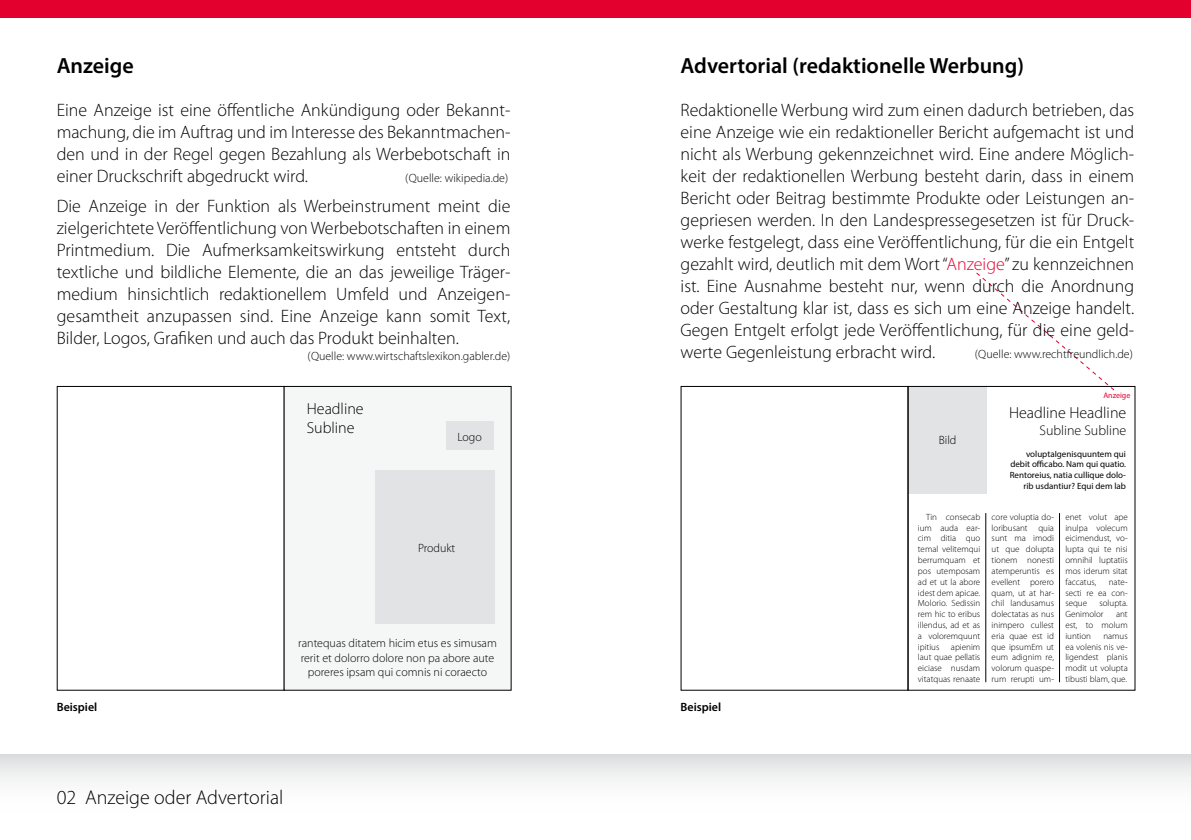
<style>
.page{position:relative;width:1191px;height:840px;background:#fff}
.page>*{position:absolute;margin:0;border:0;box-sizing:border-box;transform-origin:0 0}
.t1{font:600 22px "Myriad Pro";color:#000}
.t2{font:300 20px "Myriad Pro";color:#000}
.t3{font:300 18px/22px "Myriad Pro";color:#000;text-align:justify}
.t4{font:300 16px/19.2px "Myriad Pro";color:#000}
.t5{font:300 14px "Myriad Pro";color:#000}
.t6{font:300 12px/14.4px "Myriad Pro";color:#000;text-align:center}
.t7{font:600 12px "Myriad Pro";color:#000}
.t8{font:300 9px/10.8px "Myriad Pro";color:#000;text-align:justify}
.t9{font:9px/10.8px "Myriad Pro";color:#000;text-align:right}
.t10{font:8px "Myriad Pro";color:#e3002f}
.s1{color:#e3002f}
</style>
<div class="page">
<svg style="left:975px;top:272px;width:140px;height:119px"></svg>
<div style="left:907px;top:386px;width:79px;height:107px;background:#e2e3e4"></div>
<div style="left:0;top:0;width:1191px;height:17px;background:#e3002f"></div>
<div style="left:0;top:754px;width:1191px;height:79px;background:linear-gradient(to bottom,#e5e6e6,#fff)"></div>
<div style="left:284px;top:386px;width:227px;height:303px;background:#f5f6f6"></div>
<div style="left:907px;top:386px;width:228px;height:304px;border:1px solid #000"></div>
<div style="left:376px;top:470px;width:119px;height:153px;background:#e2e3e4"></div>
<div style="left:445px;top:421px;width:48px;height:29px;background:#e2e3e4"></div>
<hr style="left:985px;top:513px;width:1px;height:168px;background:#000">
<hr style="left:1059px;top:513px;width:1px;height:168px;background:#000">
<p class="t1" style="left:57px;top:52px;width:79px">Anzeige</p>
<p class="t1" style="left:680px;top:52px;width:345px">Advertorial (redaktionelle Werbung)</p>
<p class="t3" style="left:57px;top:98px;width:455px">Eine Anzeige ist eine öffentliche Ankündigung oder Bekannt&shy;machung, die im Auftrag und im Interesse des Bekanntmachen&shy;den und in der Regel gegen Bezahlung als Werbebotschaft in einer Druckschrift abgedruckt wird.</p>
<p class="t3" style="left:680px;top:98px;width:455px">Redaktionelle Werbung wird zum einen dadurch betrieben, das eine Anzeige wie ein redaktioneller Bericht aufgemacht ist und nicht als Werbung gekennzeichnet wird. Eine andere Möglich&shy;keit der redaktionellen Werbung besteht darin, dass in einem Bericht oder Beitrag bestimmte Produkte oder Leistungen an&shy;gepriesen werden. In den Landespressegesetzen ist für Druck&shy;werke festgelegt, dass eine Veröffentlichung, für die ein Entgelt gezahlt wird, deutlich mit dem Wort “<span class="s1">Anzeige</span>” zu kennzeichnen ist. Eine Ausnahme besteht nur, wenn durch die Anordnung oder Gestaltung klar ist, dass es sich um eine Anzeige handelt.<br>Gegen Entgelt erfolgt jede Veröffentlichung, für die eine geld&shy;werte Gegenleistung erbracht wird.</p>
<p class="t6" style="left:405px;top:170px;width:105px">(Quelle: wikipedia.de)</p>
<p class="t3" style="left:57px;top:195px;width:455px">Die Anzeige in der Funktion als Werbeinstrument meint die zielgerichtete Veröffentlichung von Werbebotschaften in einem Printmedium. Die Aufmerksamkeitswirkung entsteht durch textliche und bildliche Elemente, die an das jeweilige Träger&shy;medium hinsichtlich redaktionellem Umfeld und Anzeigen&shy;gesamtheit anzupassen sind. Eine Anzeige kann somit Text, Bilder, Logos, Grafiken und auch das Produkt beinhalten.</p>
<p class="t6" style="left:307px;top:349px;width:204px">(Quelle: www.wirtschaftslexikon.gabler.de)</p>
<p class="t6" style="left:974px;top:346px;width:160px">(Quelle: www.rechtfreundlich.de)</p>
<p class="t10" style="left:1103px;top:390px;width:29px">Anzeige</p>
<p class="t4" style="left:307px;top:398px;width:58px">Headline<br>Subline</p>
<p class="t4" style="left:1009px;top:402px;width:119px">Headline Headline</p>
<p class="t5" style="left:1039px;top:421px;width:88px">Subline Subline</p>
<p class="t6" style="left:457px;top:429px;width:26px">Logo</p>
<p class="t6" style="left:939px;top:432px;width:19px">Bild</p>
<p class="t6" style="left:418px;top:540px;width:39px">Produkt</p>
<p class="t6" style="left:298px;top:635px;width:200px">rantequas ditatem hicim etus es simusam rerit et dolorro dolore non pa abore aute poreres ipsam qui comnis ni coraecto</p>
<p class="t7" style="left:57px;top:699px;width:42px">Beispiel</p>
<p class="t7" style="left:680px;top:699px;width:42px">Beispiel</p>
<p class="t2" style="left:57px;top:784px;width:228px">02 Anzeige oder Advertorial</p>
<p class="t8" style="left:918px;top:511px;width:64px;text-indent:8px">Tin consecab ium auda ear&shy;cim ditia quo temal velitemqui berrumquam et pos utemposam ad et ut la abore idest dem apicae.<br>Molorio. Sedissin rem hic to eribus illendus, ad et as a voloremquunt ipitius</p>
<p class="t8" style="left:918px;top:640px;width:64px;text-indent:33px">apienim laut quae pellatis eiciase nusdam vitatquas renaate</p>
<p class="t9" style="left:1009px;top:447px;width:118px">voluptaIgenisquuntem qui debit officabo. Nam qui quatio.<br>Rentoreius, natia cullique dolo&shy;rib usdantiur? Equi dem lab</p>
<p class="t8" style="left:991px;top:511px;width:64px">core voluptia do&shy;loribusant quia sunt ma imodi ut que dolupta tionem nonesti atemperuntis es evellent porero quam, ut at har&shy;chil landusamus dolectatas as nus inimpero cullest eria quae est id que ipsumEm ut eum adignim re, volorum quaspe&shy;rum rerupti um-</p>
<p class="t8" style="left:1065px;top:511px;width:64px">enet volut ape inulpa volecum eicimendust, vo&shy;lupta qui te nisi omnihil luptatiis mos iderum sitat faccatus,</p>
<p class="t8" style="left:1065px;top:576px;width:64px;text-indent:43px">nate&shy;secti re ea con&shy;seque</p>
<p class="t8" style="left:1065px;top:597px;width:64px;text-indent:34px">solupta.<br>Genimolor</p>
<p class="t8" style="left:1065px;top:608px;width:64px;text-indent:51px">ant est, to molum iuntion</p>
<p class="t8" style="left:1065px;top:630px;width:64px;text-indent:38px">namus ea volenis nis ve&shy;ligendest planis modit ut volupta tibusti blam, que.</p>
</div>
